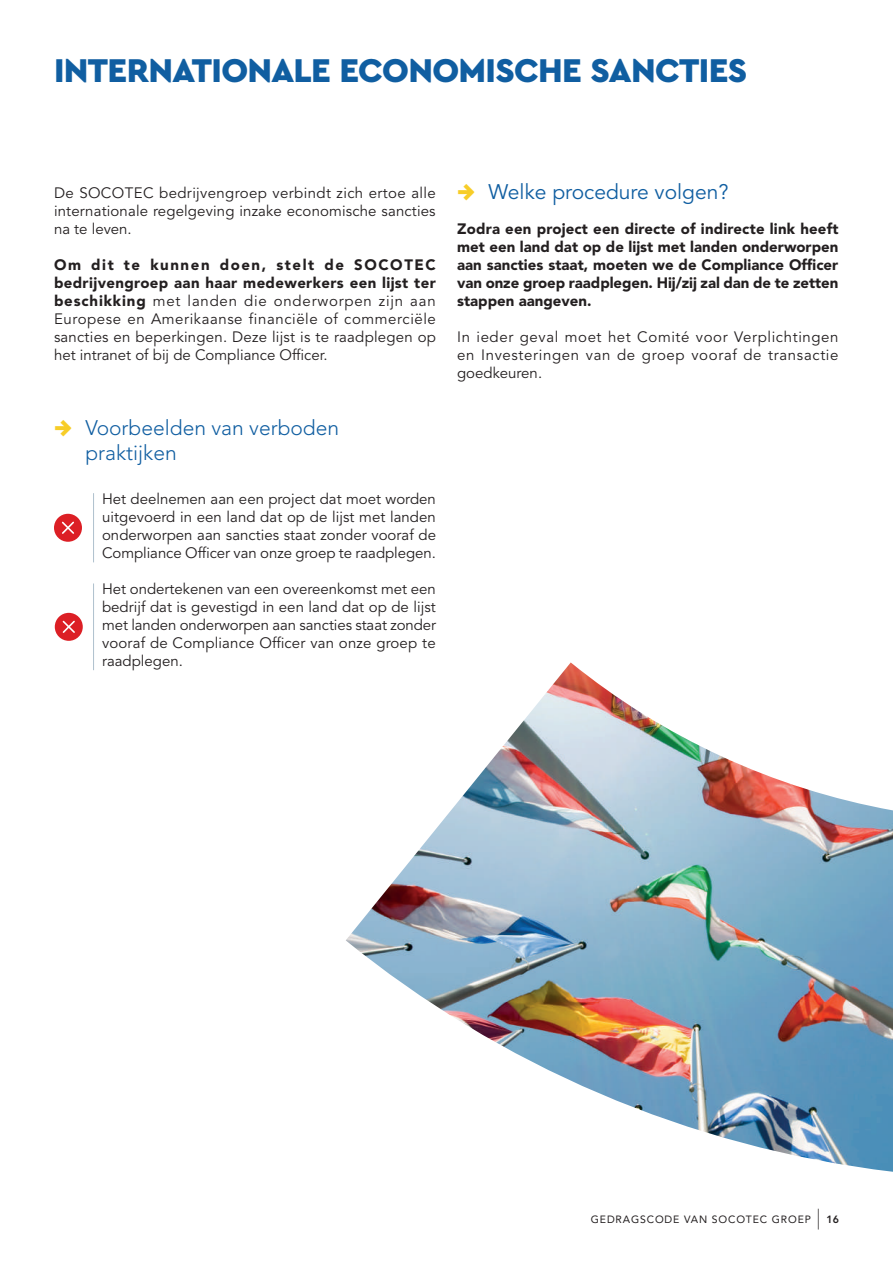
<style>
.page{position:relative;width:893px;height:1263px;background:#fff}
.page>*{position:absolute;margin:0;border:0;box-sizing:border-box;transform-origin:0 0}
.t1{font:900 34.5px "Cera Pro";letter-spacing:-.02em;color:#105ea1}
.t2{font:900 27.3px "Cera Pro";color:#f7cd28}
.t3{font:300 21px/25.2px "Avenir LT Std";color:#105ea1}
.t4{font:21px "Avenir LT Std";color:#105ea1}
.t5{font:15px/18px "Avenir LT Std";letter-spacing:.01em;color:#231f20;text-align:justify}
.t6{font:900 15px/18px "Avenir LT Std";letter-spacing:-.005em;color:#231f20;text-align:justify}
.t7{font:10.5px "Avenir LT Std";letter-spacing:.08em;color:#231f20}
.t8{font:800 10.5px "Avenir LT Std";color:#231f20}
.s1{font-weight:900}
</style>
<div class="page">
<svg style="left:818px;top:1209px;width:1px;height:20px"></svg>
<div style="left:54px;top:514px;width:28px;height:28px;background:#dc1f25;border-radius:50%"></div>
<svg style="left:62px;top:521px;width:12px;height:13px"></svg>
<div style="left:55px;top:613px;width:28px;height:28px;background:#dc1f25;border-radius:50%"></div>
<svg style="left:62px;top:620px;width:13px;height:13px"></svg>
<img style="left:346px;top:662px;width:547px;height:510px">
<hr style="left:93px;top:493px;width:1px;height:69px;background:#afc1cd">
<hr style="left:93px;top:583px;width:1px;height:87px;background:#afc1cd">
<h1 class="t1" style="left:54px;top:47px;width:695px">INTERNATIONALE ECONOMISCHE SANCTIES</h1>
<p class="t5" style="left:54px;top:184px;width:383px">De SOCOTEC bedrijvengroep verbindt zich ertoe alle internationale regelgeving inzake economische sancties na te leven.</p>
<p class="t5" style="left:54px;top:256px;width:384px"><span class="s1">Om dit te kunnen doen, stelt de SOCOTEC bedrijvengroep aan haar medewerkers een lijst ter beschikking</span> met landen die onderworpen zijn aan Europese en Amerikaanse financiële of commerciële sancties en beperkingen. Deze lijst is te raadplegen op het intranet of bij de Compliance Officer.</p>
<h2 class="t2" style="left:54px;top:410px;width:19px">→</h2>
<h3 class="t3" style="left:85px;top:415px;width:255px">Voorbeelden van verboden praktijken</h3>
<p class="t5" style="left:102px;top:490px;width:335px">Het deelnemen aan een project dat moet worden uitgevoerd in een land dat op de lijst met landen onderworpen aan sancties staat zonder vooraf de Compliance Officer van onze groep te raadplegen.</p>
<p class="t5" style="left:102px;top:580px;width:335px">Het ondertekenen van een overeenkomst met een bedrijf dat is gevestigd in een land dat op de lijst met landen onderworpen aan sancties staat zonder vooraf de Compliance Officer van onze groep te raadplegen.</p>
<h3 class="t4" style="left:488px;top:179px;width:242px">Welke procedure volgen?</h3>
<h2 class="t2" style="left:457px;top:173px;width:19px">→</h2>
<p class="t6" style="left:457px;top:220px;width:383px">Zodra een project een directe of indirecte link heeft met een land dat op de lijst met landen onderworpen aan sancties staat, moeten we de Compliance Officer van onze groep raadplegen. Hij/zij zal dan de te zetten stappen aangeven.</p>
<p class="t5" style="left:457px;top:328px;width:383px">In ieder geval moet het Comité voor Verplichtingen en Investeringen van de groep vooraf de transactie goedkeuren.</p>
<p class="t7" style="left:591px;top:1213px;width:222px">GEDRAGSCODE VAN SOCOTEC GROEP</p>
<p class="t8" style="left:826px;top:1213px;width:14px">16</p>
</div>
